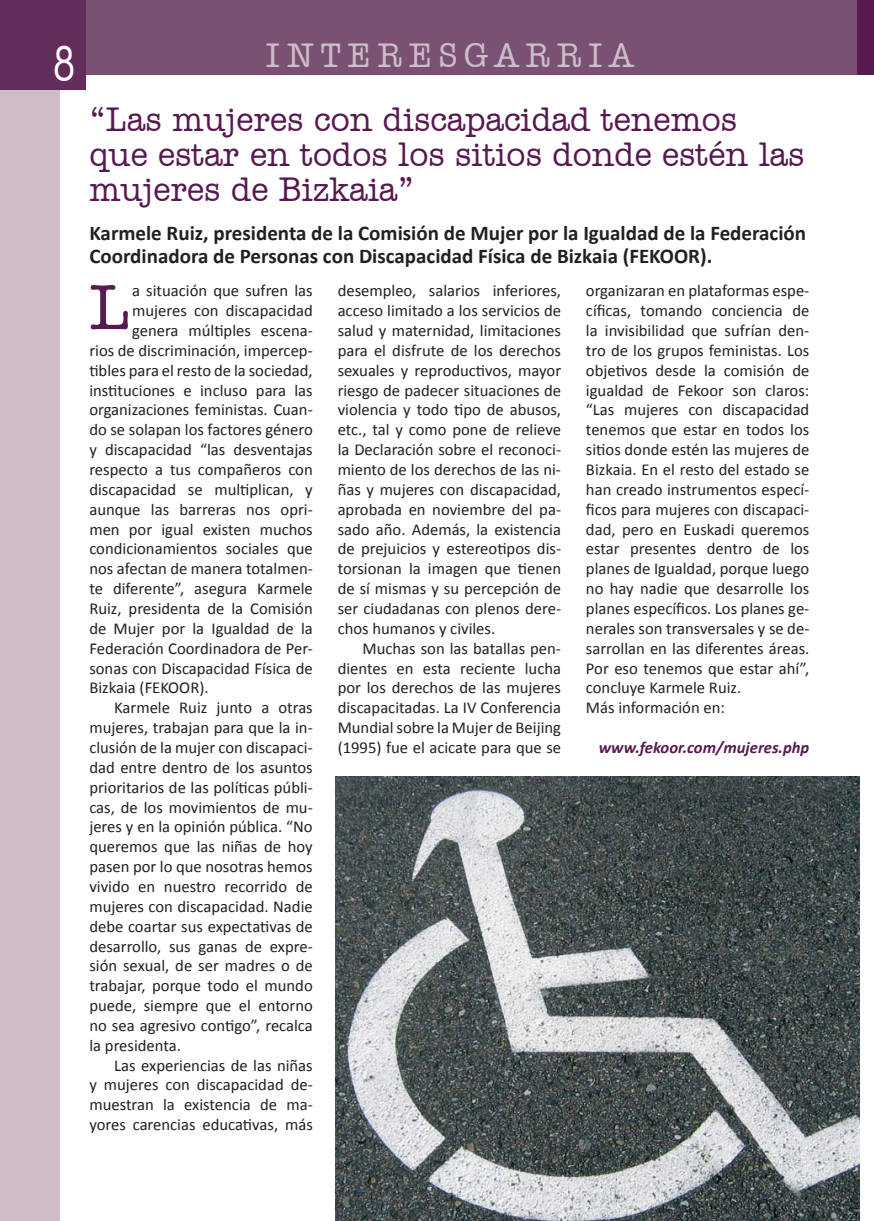
<style>
.page{position:relative;width:874px;height:1221px;background:#fff}
.page>*{position:absolute;margin:0;border:0;box-sizing:border-box;transform-origin:0 0}
.t1{font:500 65.1px "Amer Typewriter IT Cby BT";color:#571950}
.t2{font:500 52.5px "Amer Typewriter IT Cby BT";color:#fff;scale:.67 1}
.t3{font:500 35px/35px "Amer Typewriter IT Cby BT";color:#571950;scale:.95 1}
.t4{font:500 35px "Amer Typewriter IT Cby BT";letter-spacing:.2em;color:#ccbdc8;scale:.95 1}
.t5{font:700 21px/22.8px "Calibri";color:#231f20}
.t6{font:16.62px/19.8px "Calibri";color:#231f20;text-align:justify}
.t7{font:italic 700 16.62px "Calibri";color:#571950}
</style>
<div class="page">
<div style="left:2px;top:0;width:858px;height:74px;background:#7a5172"></div>
<div style="left:857px;top:0;width:16px;height:74px;background:#571950"></div>
<div style="left:0;top:0;width:60px;height:1220px;background:#ccbdc8"></div>
<img style="left:335px;top:776px;width:523px;height:444px">
<div style="left:0;top:0;width:85px;height:89px;background:#622d5a"></div>
<h2 class="t2" style="left:53px;top:32px;width:34px">8</h2>
<h3 class="t4" style="left:265px;top:34px;width:388px">INTERESGARRIA</h3>
<h3 class="t3" style="left:89px;top:101px;width:754px">“Las mujeres con discapacidad tenemos<br>que estar en todos los sitios donde estén las mujeres de Bizkaia”</h3>
<p class="t5" style="left:89px;top:224px;width:717px">Karmele Ruiz, presidenta de la Comisión de Mujer por la Igualdad de la Federación<br>Coordinadora de Personas con Discapacidad Física de Bizkaia (FEKOOR).</p>
<h1 class="t1" style="left:89px;top:267px;width:41px">L</h1>
<p class="t6" style="left:132px;top:282px;width:182px">a situación que sufren las</p>
<p class="t6" style="left:132px;top:302px;width:182px">mujeres con discapacidad</p>
<p class="t6" style="left:132px;top:322px;width:182px">genera múltiples escena-</p>
<p class="t6" style="left:89px;top:342px;width:225px">rios de discriminación, impercep-</p>
<p class="t6" style="left:89px;top:361px;width:225px">tibles para el resto de la sociedad,</p>
<p class="t6" style="left:89px;top:381px;width:225px">instituciones e incluso para las</p>
<p class="t6" style="left:89px;top:401px;width:225px">organizaciones feministas. Cuan-</p>
<p class="t6" style="left:89px;top:421px;width:225px">do se solapan los factores género</p>
<p class="t6" style="left:89px;top:441px;width:225px">y discapacidad “las desventajas</p>
<p class="t6" style="left:89px;top:461px;width:225px">respecto a tus compañeros con</p>
<p class="t6" style="left:89px;top:481px;width:225px">discapacidad se multiplican, y</p>
<p class="t6" style="left:89px;top:500px;width:225px">aunque las barreras nos opri-</p>
<p class="t6" style="left:89px;top:520px;width:225px">men por igual existen muchos</p>
<p class="t6" style="left:89px;top:540px;width:225px">condicionamientos sociales que</p>
<p class="t6" style="left:89px;top:560px;width:225px">nos afectan de manera totalmen-</p>
<p class="t6" style="left:89px;top:580px;width:225px">te diferente”, asegura Karmele</p>
<p class="t6" style="left:89px;top:600px;width:225px">Ruiz, presidenta de la Comisión</p>
<p class="t6" style="left:89px;top:619px;width:225px">de Mujer por la Igualdad de la</p>
<p class="t6" style="left:89px;top:639px;width:225px">Federación Coordinadora de Per-</p>
<p class="t6" style="left:89px;top:659px;width:225px">sonas con Discapacidad Física de</p>
<p class="t6" style="left:89px;top:679px;width:121px">Bizkaia (FEKOOR).</p>
<p class="t6" style="left:114px;top:699px;width:200px">Karmele Ruiz junto a otras</p>
<p class="t6" style="left:89px;top:719px;width:225px">mujeres, trabajan para que la in-</p>
<p class="t6" style="left:89px;top:738px;width:225px">clusión de la mujer con discapaci-</p>
<p class="t6" style="left:89px;top:758px;width:225px">dad entre dentro de los asuntos</p>
<p class="t6" style="left:89px;top:778px;width:225px">prioritarios de las políticas públi-</p>
<p class="t6" style="left:89px;top:798px;width:225px">cas, de los movimientos de mu-</p>
<p class="t6" style="left:89px;top:818px;width:225px">jeres y en la opinión pública. “No</p>
<p class="t6" style="left:89px;top:838px;width:225px">queremos que las niñas de hoy</p>
<p class="t6" style="left:89px;top:858px;width:225px">pasen por lo que nosotras hemos</p>
<p class="t6" style="left:89px;top:877px;width:225px">vivido en nuestro recorrido de</p>
<p class="t6" style="left:89px;top:897px;width:225px">mujeres con discapacidad. Nadie</p>
<p class="t6" style="left:89px;top:917px;width:225px">debe coartar sus expectativas de</p>
<p class="t6" style="left:89px;top:937px;width:225px">desarrollo, sus ganas de expre-</p>
<p class="t6" style="left:89px;top:957px;width:225px">sión sexual, de ser madres o de</p>
<p class="t6" style="left:89px;top:977px;width:225px">trabajar, porque todo el mundo</p>
<p class="t6" style="left:89px;top:996px;width:225px">puede, siempre que el entorno</p>
<p class="t6" style="left:89px;top:1016px;width:225px">no sea agresivo contigo”, recalca</p>
<p class="t6" style="left:89px;top:1036px;width:93px">la presidenta.</p>
<p class="t6" style="left:114px;top:1056px;width:200px">Las experiencias de las niñas</p>
<p class="t6" style="left:89px;top:1076px;width:225px">y mujeres con discapacidad de-</p>
<p class="t6" style="left:89px;top:1096px;width:225px">muestran la existencia de ma-</p>
<p class="t6" style="left:89px;top:1116px;width:225px">yores carencias educativas, más</p>
<p class="t6" style="left:337px;top:282px;width:225px">desempleo, salarios inferiores, acceso limitado a los servicios de salud y maternidad, limitaciones para el disfrute de los derechos sexuales y reproductivos, mayor riesgo de padecer situaciones de violencia y todo tipo de abusos, etc., tal y como pone de relieve la Declaración sobre el reconoci&shy;miento de los derechos de las ni&shy;ñas y mujeres con discapacidad, aprobada en noviembre del pa&shy;sado año. Además, la existencia de prejuicios y estereotipos dis&shy;torsionan la imagen que tienen de sí mismas y su percepción de ser ciudadanas con plenos dere&shy;chos humanos y civiles.</p>
<p class="t6" style="left:337px;top:639px;width:225px;text-indent:25px">Muchas son las batallas pen&shy;dientes en esta reciente lucha por los derechos de las mujeres discapacitadas. La IV Conferencia Mundial sobre la Mujer de Beijing (1995) fue el acicate para que se</p>
<p class="t6" style="left:585px;top:282px;width:225px;text-align:left">organizaran en plataformas espe&shy;cíficas, tomando conciencia de la invisibilidad que sufrían den&shy;tro de los grupos feministas. Los objetivos desde la comisión de igualdad de Fekoor son claros: “Las mujeres con discapacidad tenemos que estar en todos los sitios donde estén las mujeres de<br>Bizkaia. En el resto del estado se han creado instrumentos especí&shy;ficos para mujeres con discapaci&shy;dad, pero en Euskadi queremos estar presentes dentro de los planes de Igualdad, porque luego no hay nadie que desarrolle los planes específicos. Los planes ge&shy;nerales son transversales y se de&shy;sarrollan en las diferentes áreas.<br>Por eso tenemos que estar ahí”, concluye Karmele Ruiz.<br>Más información en:</p>
<p class="t7" style="left:598px;top:740px;width:212px">www.fekoor.com/mujeres.php</p>
</div>
